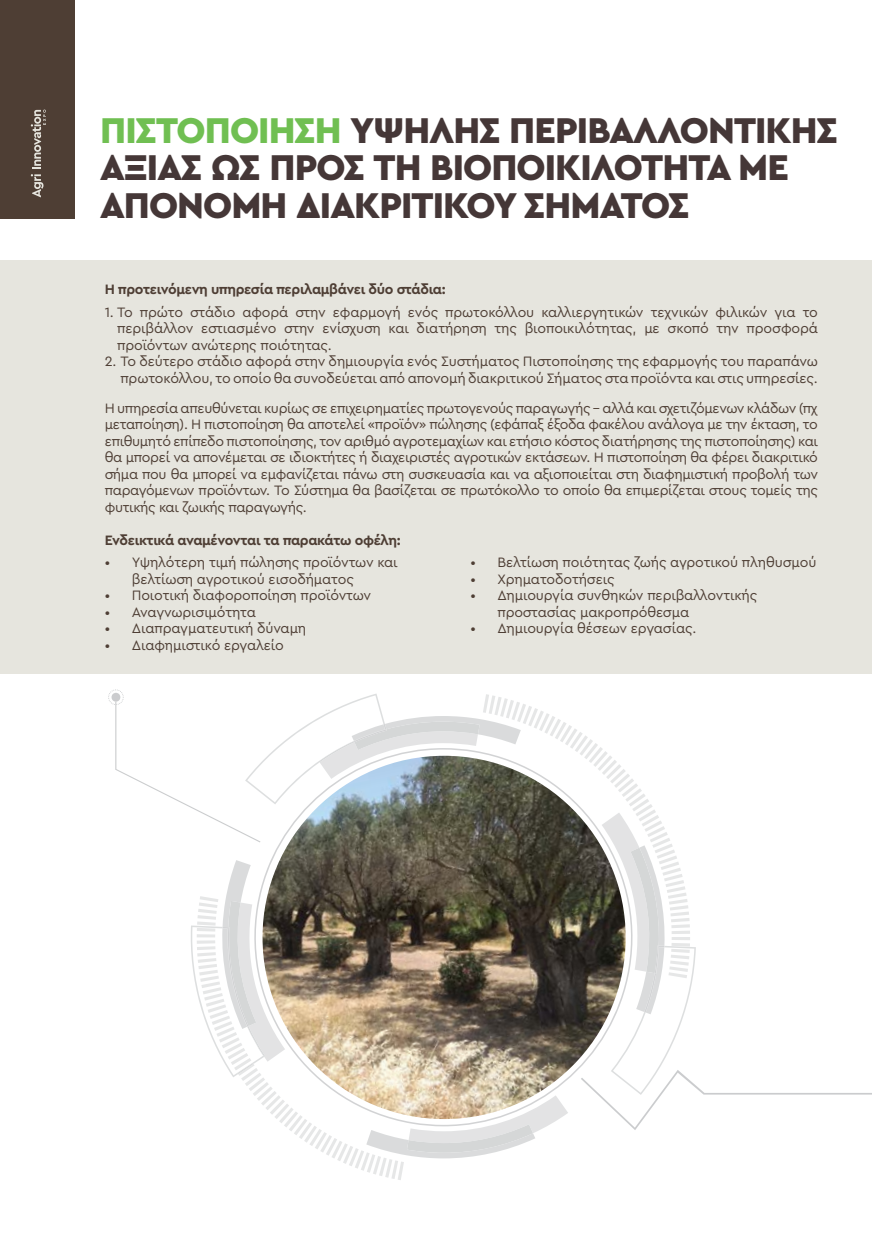
<style>
.page{position:relative;width:872px;height:1234px;background:#fff}
.page>*{position:absolute;margin:0;border:0;box-sizing:border-box;transform-origin:0 0}
.t1{font:900 37.5px/37.5px "Cera Pro";letter-spacing:-.025em;color:#453737}
.t2{font:14.25px/16.5px "Cera Pro";letter-spacing:-.01em;color:#4e3e34;text-align:justify}
.t3{font:700 14.25px "Cera Pro";letter-spacing:-.025em;color:#4e3e34}
.s1{color:#70bf52}
</style>
<div class="page">
<div style="left:0;top:260px;width:872px;height:413px;background:#e6e5de"></div>
<div style="left:0;top:0;width:74px;height:218px;background:#4e3e34"></div>
<svg style="left:226px;top:723px;width:435px;height:291px"></svg>
<svg style="left:319px;top:721px;width:160px;height:26px"></svg>
<svg style="left:240px;top:747px;width:407px;height:309px"></svg>
<svg style="left:197px;top:895px;width:366px;height:284px"></svg>
<svg style="left:483px;top:694px;width:207px;height:284px"></svg>
<svg style="left:264px;top:760px;width:359px;height:356px"></svg>
<svg style="left:581px;top:1069px;width:291px;height:60px"></svg>
<svg style="left:108px;top:689px;width:152px;height:153px"></svg>
<img style="left:262px;top:755px;width:363px;height:363px;border-radius:182px">
<svg style="left:31px;top:110px;width:15px;height:87px"></svg>
<h1 class="t1" style="left:100px;top:110px;width:739px"><span class="s1">ΠΙΣΤΟΠΟΊΗΣΗ</span> ΥΨΗΛΉΣ ΠΕΡΙΒΑΛΛΟΝΤΙΚΉΣ<br>ΑΞΊΑΣ ΩΣ ΠΡΟΣ ΤΗ ΒΙΟΠΟΙΚΙΛΟΤΗΤΑ ΜΕ<br>ΑΠΟΝΟΜΗ ΔΙΑΚΡΙΤΙΚΟΥ ΣΗΜΑΤΟΣ</h1>
<p class="t3" style="left:105px;top:280px;width:342px">Η προτεινόμενη υπηρεσία περιλαμβάνει δύο στάδια:</p>
<p class="t2" style="left:117px;top:303px;width:702px;text-indent:-12px">1. Το πρώτο στάδιο αφορά στην εφαρμογή ενός πρωτοκόλλου καλλιεργητικών τεχνικών φιλικών για το περιβάλλον εστιασμένο στην ενίσχυση και διατήρηση της βιοποικιλότητας, με σκοπό την προσφορά προϊόντων ανώτερης ποιότητας.</p>
<p class="t2" style="left:105px;top:352px;width:714px;text-align:right">2. Το δεύτερο στάδιο αφορά στην δημιουργία ενός Συστήματος Πιστοποίησης της εφαρμογής του παραπάνω πρωτοκόλλου, το οποίο θα συνοδεύεται από απονομή διακριτικού Σήματος στα προϊόντα και στις υπηρεσίες.</p>
<p class="t2" style="left:105px;top:399px;width:714px">Η υπηρεσία απευθύνεται κυρίως σε επιχειρηματίες πρωτογενούς παραγωγής - αλλά και σχετιζόμενων κλάδων (πχ μεταποίηση). Η πιστοποίηση θα αποτελεί «προϊόν» πώλησης (εφάπαξ έξοδα φακέλου ανάλογα με την έκταση, το επιθυμητό επίπεδο πιστοποίησης, τον αριθμό αγροτεμαχίων και ετήσιο κόστος διατήρησης της πιστοποίησης) και θα μπορεί να απονέμεται σε ιδιοκτήτες ή διαχειριστές αγροτικών εκτάσεων. Η πιστοποίηση θα φέρει διακριτικό σήμα που θα μπορεί να εμφανίζεται πάνω στη συσκευασία και να αξιοποιείται στη διαφημιστική προβολή των παραγόμενων προϊόντων. Το Σύστημα θα βασίζεται σε πρωτόκολλο το οποίο θα επιμερίζεται στους τομείς της φυτικής και ζωικής παραγωγής.</p>
<p class="t3" style="left:105px;top:530px;width:297px">Ενδεικτικά αναμένονται τα παρακάτω οφέλη:</p>
<p class="t2" style="left:132px;top:553px;width:267px;text-indent:-27px">• Υψηλότερη τιμή πώλησης προϊόντων και βελτίωση αγροτικού εισοδήματος</p>
<p class="t2" style="left:105px;top:586px;width:268px">• Ποιοτική διαφοροποίηση προϊόντων</p>
<p class="t2" style="left:105px;top:603px;width:153px">• Αναγνωρισιμότητα</p>
<p class="t2" style="left:105px;top:619px;width:203px">• Διαπραγματευτική δύναμη</p>
<p class="t2" style="left:105px;top:636px;width:181px">• Διαφημιστικό εργαλείο</p>
<p class="t2" style="left:470px;top:553px;width:347px">• Βελτίωση ποιότητας ζωής αγροτικού πληθυσμού</p>
<p class="t2" style="left:470px;top:570px;width:146px">• Χρηματοδοτήσεις</p>
<p class="t2" style="left:497px;top:586px;width:261px;text-indent:-27px">• Δημιουργία συνθηκών περιβαλλοντικής προστασίας μακροπρόθεσμα</p>
<p class="t2" style="left:470px;top:619px;width:227px">• Δημιουργία θέσεων εργασίας.</p>
</div>
